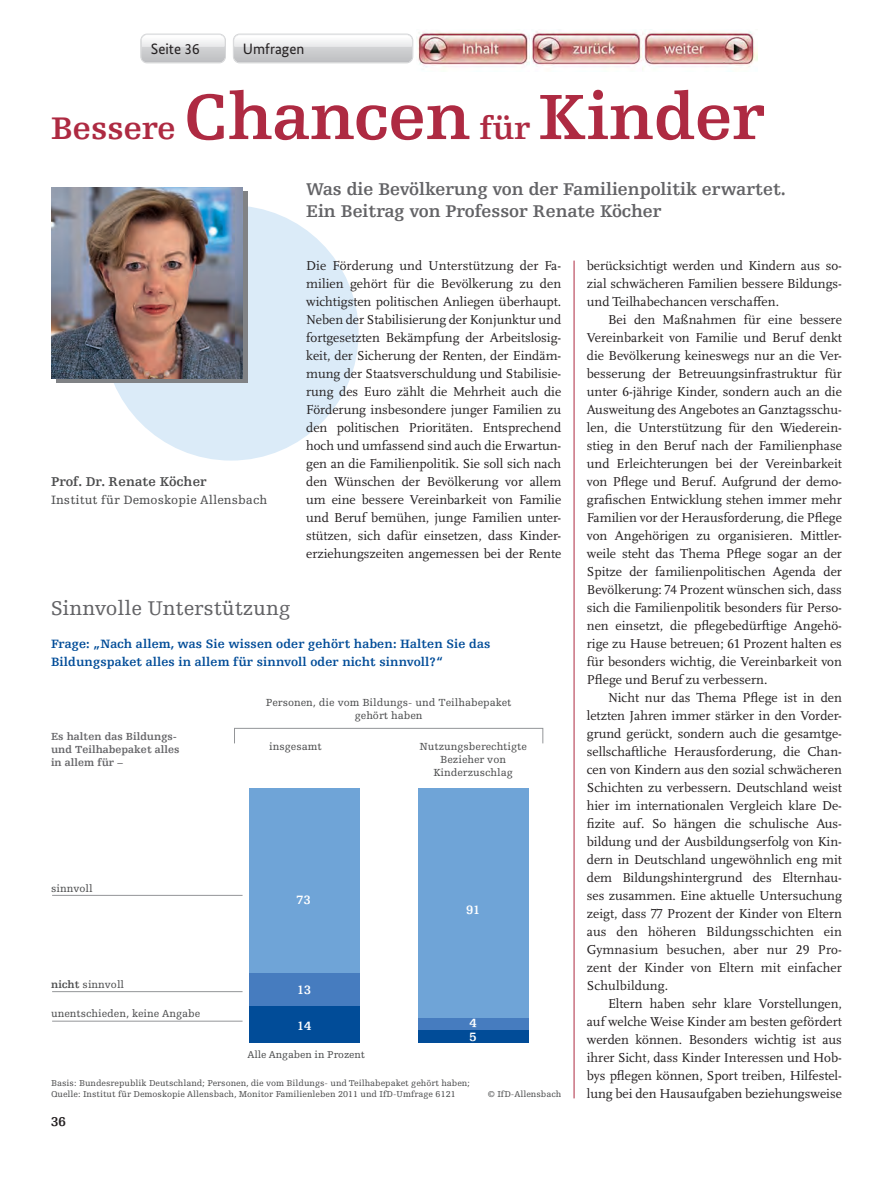
<style>
.page{position:relative;width:893px;height:1191px;background:#fff}
.page>*{position:absolute;margin:0;border:0;box-sizing:border-box;transform-origin:0 0}
.t1{font:700 67.5px "Egyptienne FLT Std";letter-spacing:-.005em;color:#ae2a42}
.t2{font:21px "Egyptienne FLT Std";letter-spacing:-.005em;color:#636366}
.t3{font:700 18px/21.6px "Egyptienne FLT Std";letter-spacing:-.005em;color:#636366}
.t4{font:15px "Bundes Sans";color:#231f20}
.t5{font:13.5px/18px "Scala Pro";color:#231f20;text-align:justify}
.t6{font:700 13.5px "Egyptienne FLT Std";letter-spacing:.005em;color:#4b4c4d}
.t7{font:700 13.5px "Egyptienne FLT Std";color:#231f20}
.t8{font:700 12.75px/18px "Egyptienne FLT Std";letter-spacing:.005em;color:#014c98}
.t9{font:12.75px "Egyptienne FLT Std";letter-spacing:.005em;color:#4b4c4d}
.t10{font:700 12.75px "Egyptienne FLT Std";color:#fff}
.t11{font:10.8px/13px "Egyptienne FLT Std";color:#4b4c4d;text-align:center}
.t12{font:700 10.8px/13px "Egyptienne FLT Std";color:#636366}
.t13{font:10.5px "Egyptienne FLT Std";letter-spacing:-.005em;color:#4b4c4d}
.BibEntry{font:9px "Egyptienne FLT Std";color:#4b4c4d}
.s1{font-size:33px}
.s2{font-weight:700}
</style>
<div class="page">
<hr style="left:574px;top:261px;width:1px;height:837px;background:#ae2a42">
<div style="left:103px;top:205px;width:256px;height:255px;background:#dbebf8;border-radius:50%"></div>
<div style="left:56px;top:192px;width:191px;height:191px;background:#808285"></div>
<svg style="left:140px;top:34px;width:86px;height:29px;background:#d4d5d7"></svg>
<img style="left:142px;top:35px;width:82px;height:6px">
<svg style="left:233px;top:34px;width:180px;height:29px"></svg>
<img style="left:416px;top:31px;width:113px;height:36px">
<img style="left:532px;top:30px;width:225px;height:40px">
<img style="left:52px;top:187px;width:191px;height:192px">
<div style="left:249px;top:788px;width:111px;height:185px;background:#6fa4d7"></div>
<div style="left:249px;top:973px;width:111px;height:33px;background:#467cbf"></div>
<div style="left:249px;top:1006px;width:111px;height:36px;background:#014c98"></div>
<div style="left:234px;top:728px;width:309px;height:15px;border:1px solid #939598"></div>
<div style="left:418px;top:788px;width:110px;height:231px;background:#6fa4d7"></div>
<div style="left:418px;top:1019px;width:110px;height:11px;background:#467cbf"></div>
<div style="left:418px;top:1030px;width:110px;height:12px;background:#014c98"></div>
<hr style="left:52px;top:895px;width:191px;height:1px;background:#939598">
<hr style="left:52px;top:991px;width:191px;height:1px;background:#939598">
<hr style="left:52px;top:1021px;width:191px;height:1px;background:#939598">
<p class="t4" style="left:151px;top:39px;width:50px">Seite 36</p>
<p class="t4" style="left:243px;top:39px;width:63px">Umfragen</p>
<h2 class="t1" style="left:51px;top:80px;width:717px"><span class="s1">Bessere</span> Chancen <span class="s1">für</span> Kinder</h2>
<p class="t3" style="left:306px;top:179px;width:481px">Was die Bevölkerung von der Familienpolitik erwartet.<br>Ein Beitrag von Professor Renate Köcher</p>
<p class="t5" style="left:306px;top:257px;width:257px">Die Förderung und Unterstützung der Fa&shy;milien gehört für die Bevölkerung zu den wichtigsten politischen Anliegen überhaupt.<br>Neben der Stabilisierung der Konjunktur und fortgesetzten Bekämpfung der Arbeitslosig&shy;keit, der Sicherung der Renten, der Eindäm&shy;mung der Staatsverschuldung und Stabilisie&shy;rung des Euro zählt die Mehrheit auch die Förderung insbesondere junger Familien zu den politischen Prioritäten. Entsprechend hoch und umfassend sind auch die Erwartun&shy;gen an die Familienpolitik. Sie soll sich nach den Wünschen der Bevölkerung vor allem um eine bessere Vereinbarkeit von Familie und Beruf bemühen, junge Familien unter&shy;stützen, sich dafür einsetzen, dass Kinder&shy;erziehungszeiten angemessen bei der Rente</p>
<p class="t5" style="left:587px;top:256px;width:257px">berücksichtigt werden und Kindern aus so&shy;zial schwächeren Familien bessere Bildungs&shy;und Teilhabechancen verschaffen.</p>
<p class="t5" style="left:587px;top:311px;width:257px;text-indent:21px">Bei den Maßnahmen für eine bessere Vereinbarkeit von Familie und Beruf denkt die Bevölkerung keineswegs nur an die Ver&shy;besserung der Betreuungsinfrastruktur für unter 6-jährige Kinder, sondern auch an die Ausweitung des Angebotes an Ganztagsschu&shy;len, die Unterstützung für den Wiederein&shy;stieg in den Beruf nach der Familienphase und Erleichterungen bei der Vereinbarkeit von Pflege und Beruf. Aufgrund der demo&shy;grafischen Entwicklung stehen immer mehr Familien vor der Herausforderung, die Pflege von Angehörigen zu organisieren. Mittler&shy;weile steht das Thema Pflege sogar an der Spitze der familienpolitischen Agenda der Bevölkerung: 74 Prozent wünschen sich, dass sich die Familienpolitik besonders für Perso&shy;nen einsetzt, die pflegebedürftige Angehö&shy;rige zu Hause betreuen; 61 Prozent halten es für besonders wichtig, die Vereinbarkeit von Pflege und Beruf zu verbessern.</p>
<p class="t5" style="left:587px;top:688px;width:257px;text-indent:21px">Nicht nur das Thema Pflege ist in den letzten Jahren immer stärker in den Vorder&shy;grund gerückt, sondern auch die gesamtge&shy;sellschaftliche Herausforderung, die Chan&shy;cen von Kindern aus den sozial schwächeren Schichten zu verbessern. Deutschland weist hier im internationalen Vergleich klare De&shy;fi zite auf. So hängen die schulische Aus&shy;bildung und der Ausbildungserfolg von Kin&shy;dern in Deutschland ungewöhnlich eng mit dem Bildungshintergrund des Elternhau&shy;ses zusammen. Eine aktuelle Untersuchung zeigt, dass 77 Prozent der Kinder von El tern aus den höheren Bildungsschichten ein Gymnasium besuchen, aber nur 29 Pro&shy;zent der Kinder von Eltern mit einfacher Schul bildung.</p>
<p class="t6" style="left:51px;top:474px;width:158px">Prof. Dr. Renate Köcher</p>
<p class="t9" style="left:51px;top:493px;width:218px">Institut für Demoskopie Allensbach</p>
<h3 class="t2" style="left:51px;top:597px;width:241px">Sinnvolle Unterstützung</h3>
<p class="t8" style="left:51px;top:635px;width:441px">Frage: „Nach allem, was Sie wissen oder gehört haben: Halten Sie das<br>Bildungspaket alles in allem für sinnvoll oder nicht sinnvoll?“</p>
<p class="t11" style="left:266px;top:696px;width:247px">Personen, die vom Bildungs- und Teilhabepaket gehört haben</p>
<p class="t12" style="left:51px;top:730px;width:130px">Es halten das Bildungs&shy;und Teilhabepaket alles in allem für –</p>
<p class="t11" style="left:269px;top:740px;width:54px">insgesamt</p>
<p class="t11" style="left:419px;top:740px;width:109px">Nutzungsberechtigte<br>Bezieher von<br>Kinderzuschlag</p>
<p class="t11" style="left:51px;top:881px;width:43px">sinnvoll</p>
<p class="t10" style="left:297px;top:893px;width:16px">73</p>
<p class="t10" style="left:466px;top:902px;width:16px">91</p>
<p class="t11" style="left:51px;top:977px;width:75px"><span class="s2">nicht</span> sinnvoll</p>
<p class="t10" style="left:297px;top:983px;width:16px">13</p>
<p class="t11" style="left:51px;top:1006px;width:151px">unentschieden, keine Angabe</p>
<p class="t10" style="left:297px;top:1018px;width:16px">14</p>
<p class="t10" style="left:470px;top:1029px;width:9px">5</p>
<p class="t13" style="left:247px;top:1048px;width:119px">Alle Angaben in Prozent</p>
<p class="BibEntry" style="left:51px;top:1078px;width:420px">Basis: Bundesrepublik Deutschland; Personen, die vom Bildungs- und Teilhabepaket gehört haben;</p>
<p class="BibEntry" style="left:51px;top:1089px;width:406px">Quelle: Institut für Demoskopie Allensbach, Monitor Familienleben 2011 und IfD-Umfrage 6121</p>
<p class="BibEntry" style="left:488px;top:1089px;width:75px">© IfD-Allensbach</p>
<p class="t7" style="left:51px;top:1114px;width:17px">36</p>
<p class="t5" style="left:587px;top:995px;width:257px;text-indent:21px">Eltern haben sehr klare Vorstellungen, auf welche Weise Kinder am besten gefördert werden können. Besonders wichtig ist aus ihrer Sicht, dass Kinder Interessen und Hob&shy;bys pflegen können, Sport treiben, Hilfestel&shy;lung bei den Hausaufgaben beziehungsweise</p>
</div>
